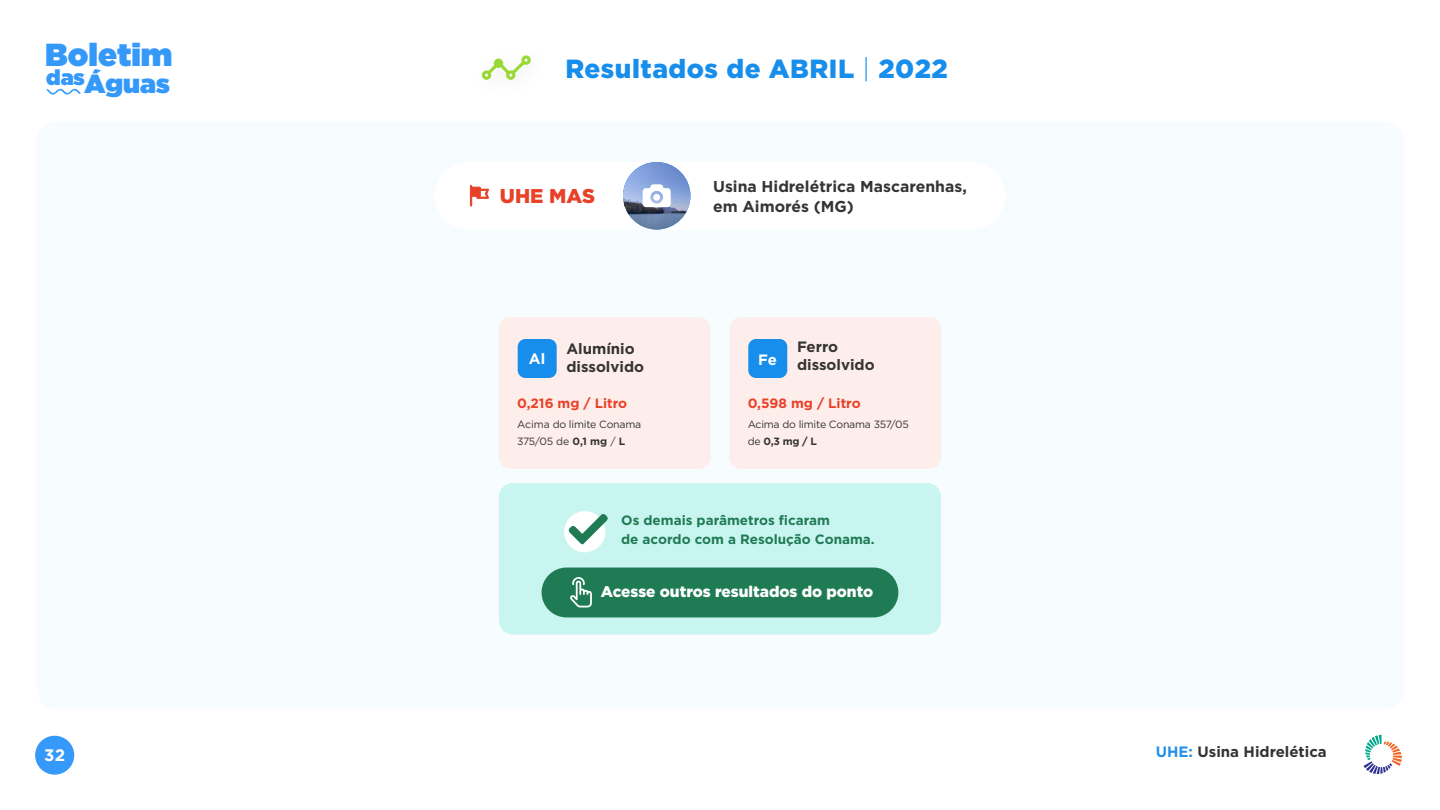
<style>
.page{position:relative;width:1440px;height:810px;background:#fff}
.page>*{position:absolute;margin:0;border:0;box-sizing:border-box;transform-origin:0 0}
.t1{font:900 31.88px "Gotham";color:#3599fa}
.t2{font:900 26.25px "Gotham";letter-spacing:.02em;color:#178eeb}
.t3{font:900 26.25px "Gotham";color:#3599fa}
.t4{font:900 21.45px "Gotham";color:#3599fa}
.t5{font:900 19.95px "Gotham";color:#e84128}
.t6{font:700 16.65px "Gotham";color:#fff}
.t7{font:700 15.75px/19.6px "Gotham";color:#343433}
.t8{font:900 15.45px "Gotham";color:#fff}
.t9{font:700 15px/18px "Gotham";color:#343433}
.t10{font:700 15px "Gotham";color:#333}
.t11{font:700 15px "Gotham";color:#fff}
.t12{font:700 13.5px/18.6px "Gotham";color:#1f7b54}
.t13{font:700 13.5px "Gotham";color:#e84128}
.t14{font:10.5px/16.4px "Gotham";letter-spacing:-.02em;color:#343433}
.s1{font-weight:300}
.s2{font-weight:700}
.s3{color:#2390e9}
</style>
<div class="page">
<div style="left:37px;top:122px;width:1367px;height:587px;background:#f7fcfe;border-radius:19px"></div>
<svg style="left:482px;top:55px;width:49px;height:25px"></svg>
<div style="left:35px;top:736px;width:39px;height:39px;background:#3599fa;border-radius:19px"></div>
<div style="left:435px;top:162px;width:570px;height:68px;background:#fff;border-radius:34px"></div>
<img style="left:623px;top:162px;width:67px;height:68px;border-radius:34px">
<svg style="left:643px;top:184px;width:28px;height:23px"></svg>
<svg style="left:470px;top:185px;width:19px;height:22px"></svg>
<div style="left:499px;top:483px;width:442px;height:151px;background:#c9f5f1;border-radius:14px"></div>
<div style="left:542px;top:568px;width:356px;height:49px;background:#1f7b54;border-radius:25px"></div>
<svg style="left:570px;top:577px;width:22px;height:30px"></svg>
<div style="left:564px;top:511px;width:41px;height:41px;background:#fff;border-radius:50%"></div>
<svg style="left:568px;top:514px;width:40px;height:30px"></svg>
<div style="left:499px;top:317px;width:211px;height:152px;background:#feeeeb;border-radius:11px"></div>
<div style="left:518px;top:339px;width:39px;height:39px;background:#178eec;border-radius:8px"></div>
<div style="left:730px;top:317px;width:211px;height:152px;background:#feeeeb;border-radius:11px"></div>
<div style="left:748px;top:339px;width:39px;height:39px;background:#178eec;border-radius:8px"></div>
<svg style="left:47px;top:89px;width:34px;height:6px"></svg>
<svg style="left:1364px;top:735px;width:38px;height:39px"></svg>
<h1 class="t1" style="left:45px;top:32px;width:129px">Boletim</h1>
<h2 class="t3" style="left:85px;top:65px;width:87px">Águas</h2>
<h3 class="t4" style="left:46px;top:62px;width:40px">das</h3>
<h2 class="t2" style="left:565px;top:53px;width:384px">Resultados de ABRIL <span class="s1">|</span> 2022</h2>
<h3 class="t5" style="left:500px;top:184px;width:97px">UHE MAS</h3>
<h3 class="t7" style="left:713px;top:177px;width:255px">Usina Hidrelétrica Mascarenhas, em Aimorés (MG)</h3>
<h3 class="t11" style="left:529px;top:349px;width:18px">Al</h3>
<h3 class="t9" style="left:797px;top:338px;width:79px">Ferro dissolvido</h3>
<h3 class="t9" style="left:566px;top:340px;width:79px">Alumínio dissolvido</h3>
<h3 class="t11" style="left:758px;top:349px;width:20px">Fe</h3>
<p class="t13" style="left:517px;top:394px;width:112px">0,216 mg / Litro</p>
<p class="t14" style="left:517px;top:416px;width:126px">Acima do limite Conama<br>375/05 de <span class="s2">0,1 mg</span> / <span class="s2">L</span></p>
<p class="t13" style="left:748px;top:394px;width:115px">0,598 mg / Litro</p>
<p class="t14" style="left:748px;top:416px;width:163px">Acima do limite Conama 357/05 de <span class="s2">0,3 mg / L</span></p>
<p class="t12" style="left:621px;top:511px;width:255px">Os demais parâmetros ficaram<br>de acordo com a Resolução Conama.</p>
<h3 class="t8" style="left:601px;top:583px;width:274px">Acesse outros resultados do ponto</h3>
<h3 class="t6" style="left:44px;top:744px;width:22px">32</h3>
<h3 class="t10" style="left:1156px;top:742px;width:173px"><span class="s3">UHE:</span> Usina Hidrelética</h3>
</div>
